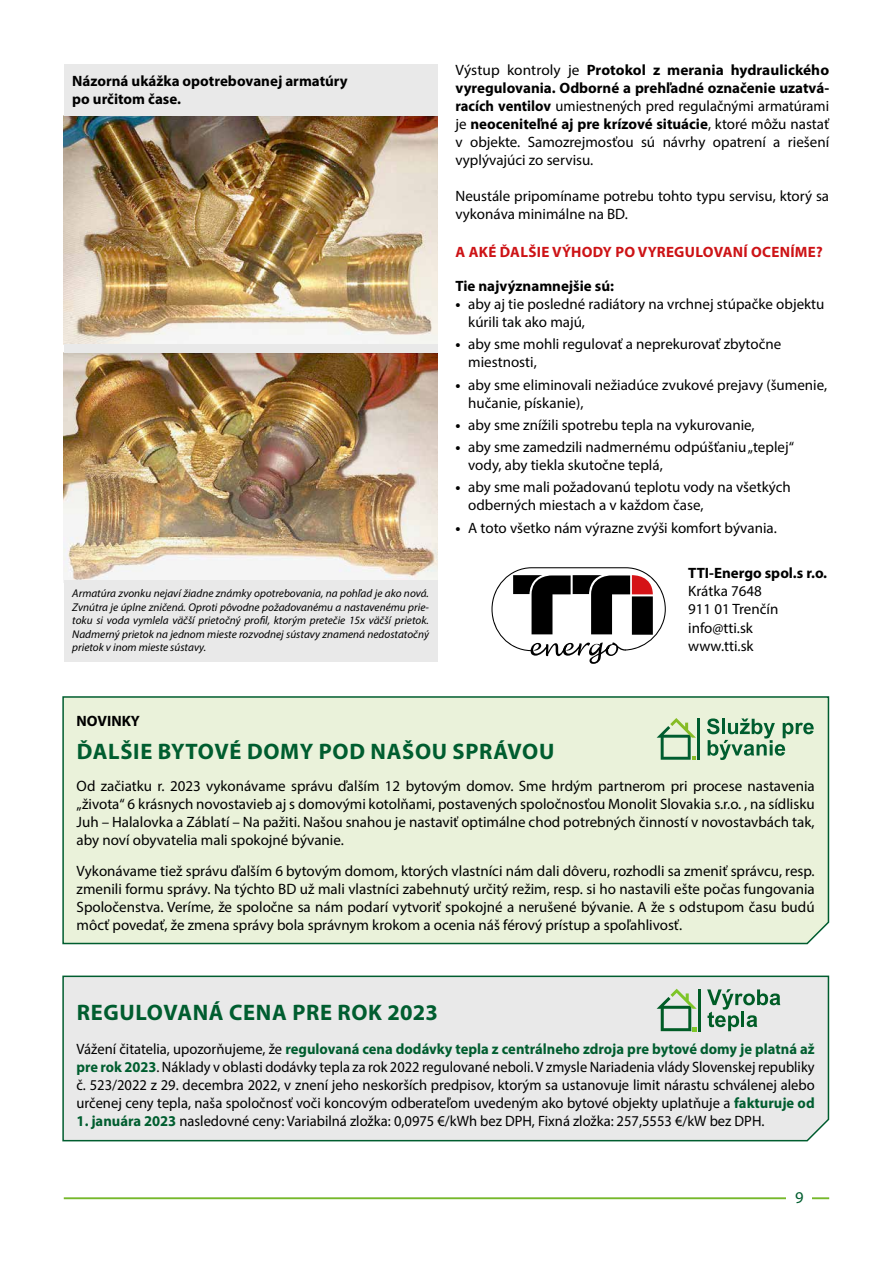
<style>
.page{position:relative;width:893px;height:1263px;background:#fff}
.page>*{position:absolute;margin:0;border:0;box-sizing:border-box;transform-origin:0 0}
.t1{font:700 22.5px "Myriad Pro";letter-spacing:.03em;color:#005d2f}
.t2{font:16.5px "Myriad Pro";color:#005d2f}
.t3{font:15px/18px "Myriad Pro";color:#000}
.t4{font:700 15px/18px "Myriad Pro";color:#000}
.t5{font:700 15px "Myriad Pro";letter-spacing:.02em;color:#cd1316}
.t6{font:italic 11.25px/13.5px "Myriad Pro";color:#000;text-align:justify}
.s1{font-weight:700}
.s2{font-weight:700;color:#005d2f}
</style>
<div class="page">
<hr style="left:64px;top:1197px;width:765px;height:2px;background:#76b82a">
<div style="left:787px;top:1180px;width:25px;height:33px;background:#fff"></div>
<img style="left:64px;top:115px;width:373px;height:229px">
<img style="left:64px;top:353px;width:373px;height:227px">
<div style="left:64px;top:64px;width:373px;height:51px;background:#e9e9e9"></div>
<div style="left:64px;top:344px;width:373px;height:9px;background:#e9e9e9"></div>
<div style="left:64px;top:580px;width:373px;height:82px;background:#e9e9e9"></div>
<svg style="left:491px;top:567px;width:175px;height:97px"></svg>
<div style="left:62px;top:975px;width:768px;height:167px;background:#e9e9e9"></div>
<div style="left:62px;top:696px;width:768px;height:249px;background:#eaf2da"></div>
<hr style="left:698px;top:989px;width:3px;height:42px;background:#005c26">
<svg style="left:657px;top:989px;width:40px;height:42px;background:#b2cab2"></svg>
<svg style="left:707px;top:989px;width:73px;height:42px;background:#a8c1b3"></svg>
<hr style="left:697px;top:718px;width:3px;height:42px;background:#005d2f">
<svg style="left:657px;top:718px;width:39px;height:42px;background:#b3d0aa"></svg>
<svg style="left:707px;top:718px;width:107px;height:42px;background:#aac9ab"></svg>
<p class="t4" style="left:72px;top:72px;width:277px">Názorná ukážka opotrebovanej armatúry po určitom čase.</p>
<p class="t6" style="left:72px;top:586px;width:358px">Armatúra zvonku nejaví žiadne známky opotrebovania, na pohľad je ako nová.<br>Zvnútra je úplne zničená. Oproti pôvodne požadovanému a nastavenému prie&shy;toku si voda vymlela väčší prietočný profil, ktorým pretečie 15x väčší prietok.<br>Nadmerný prietok na jednom mieste rozvodnej sústavy znamená nedostatočný prietok v inom mieste sústavy.</p>
<p class="t3" style="left:455px;top:61px;width:375px;text-align:justify">Výstup kontroly je <span class="s1">Protokol z merania hydraulického vyregulovania. Odborné a prehľadné označenie uzatvá&shy;racích ventilov</span> umiestnených pred regulačnými armatúrami je <span class="s1">neoceniteľné aj pre krízové situácie</span>, ktoré môžu nastať v objekte. Samozrejmosťou sú návrhy opatrení a riešení vyplývajúci zo servisu.</p>
<p class="t3" style="left:455px;top:187px;width:375px">Neustále pripomíname potrebu tohto typu servisu, ktorý sa vykonáva minimálne na BD.</p>
<p class="t5" style="left:456px;top:242px;width:369px">A AKÉ ĎALŠIE VÝHODY PO VYREGULOVANÍ OCENÍME?</p>
<p class="t4" style="left:455px;top:276px;width:160px">Tie najvýznamnejšie sú:</p>
<p class="t3" style="left:468px;top:295px;width:358px;text-indent:-13px"><span class="s1">•</span> aby aj tie posledné radiátory na vrchnej stúpačke objektu kúrili tak ako majú,</p>
<p class="t3" style="left:468px;top:335px;width:315px;text-indent:-13px"><span class="s1">•</span> aby sme mohli regulovať a neprekurovať zbytočne miestnosti,</p>
<p class="t3" style="left:468px;top:375px;width:360px;text-indent:-13px"><span class="s1">•</span> aby sme eliminovali nežiadúce zvukové prejavy (šumenie, hučanie, pískanie),</p>
<p class="t3" style="left:455px;top:415px;width:301px"><span class="s1">•</span> aby sme znížili spotrebu tepla na vykurovanie,</p>
<p class="t3" style="left:468px;top:438px;width:327px;text-indent:-13px"><span class="s1">•</span> aby sme zamedzili nadmernému odpúšťaniu „teplej“ vody, aby tiekla skutočne teplá,</p>
<p class="t3" style="left:468px;top:478px;width:324px;text-indent:-13px"><span class="s1">•</span> aby sme mali požadovanú teplotu vody na všetkých odberných miestach a v každom čase,</p>
<p class="t3" style="left:455px;top:518px;width:323px"><span class="s1">•</span> A toto všetko nám výrazne zvýši komfort bývania.</p>
<p class="t4" style="left:688px;top:564px;width:140px">TTI-Energo spol.s r.o.</p>
<p class="t3" style="left:688px;top:582px;width:92px">Krátka 7648<br>911 01 Trenčín info@tti.sk www.tti.sk</p>
<p class="t4" style="left:77px;top:712px;width:65px">NOVINKY</p>
<h1 class="t1" style="left:77px;top:737px;width:479px">ĎALŠIE BYTOVÉ DOMY POD NAŠOU SPRÁVOU</h1>
<p class="t3" style="left:77px;top:777px;width:740px;text-align:justify">Od začiatku r. 2023 vykonávame správu ďalším 12 bytovým domov. Sme hrdým partnerom pri procese nastavenia „života“ 6 krásnych novostavieb aj s domovými kotolňami, postavených spoločnosťou Monolit Slovakia s.r.o. , na sídlisku Juh – Halalovka a Záblatí – Na pažiti. Našou snahou je nastaviť optimálne chod potrebných činností v novostavbách tak, aby noví obyvatelia mali spokojné bývanie.</p>
<p class="t3" style="left:77px;top:862px;width:740px;text-align:justify">Vykonávame tiež správu ďalším 6 bytovým domom, ktorých vlastníci nám dali dôveru, rozhodli sa zmeniť správcu, resp. zmenili formu správy. Na týchto BD už mali vlastníci zabehnutý určitý režim, resp. si ho nastavili ešte počas fungovania Spoločenstva. Veríme, že spoločne sa nám podarí vytvoriť spokojné a nerušené bývanie. A že s odstupom času budú môcť povedať, že zmena správy bola správnym krokom a ocenia náš férový prístup a spoľahlivosť.</p>
<h1 class="t1" style="left:77px;top:998px;width:363px">REGULOVANÁ CENA PRE ROK 2023</h1>
<p class="t3" style="left:77px;top:1040px;width:740px;text-align:justify">Vážení čitatelia, upozorňujeme, že <span class="s2">regulovaná cena dodávky tepla z centrálneho zdroja pre bytové domy je platná až pre rok 2023</span>. Náklady v oblasti dodávky tepla za rok 2022 regulované neboli. V zmysle Nariadenia vlády Slovenskej republiky č. 523/2022 z 29. decembra 2022, v znení jeho neskorších predpisov, ktorým sa ustanovuje limit nárastu schválenej alebo určenej ceny tepla, naša spoločnosť voči koncovým odberateľom uvedeným ako bytové objekty uplatňuje a <span class="s2">fakturuje od</span></p>
<p class="t3" style="left:77px;top:1112px;width:689px"><span class="s2">1. januára 2023</span> nasledovné ceny: Variabilná zložka: 0,0975 €/kWh bez DPH, Fixná zložka: 257,5553 €/kW bez DPH.</p>
<p class="t2" style="left:795px;top:1187px;width:10px">9</p>
</div>
